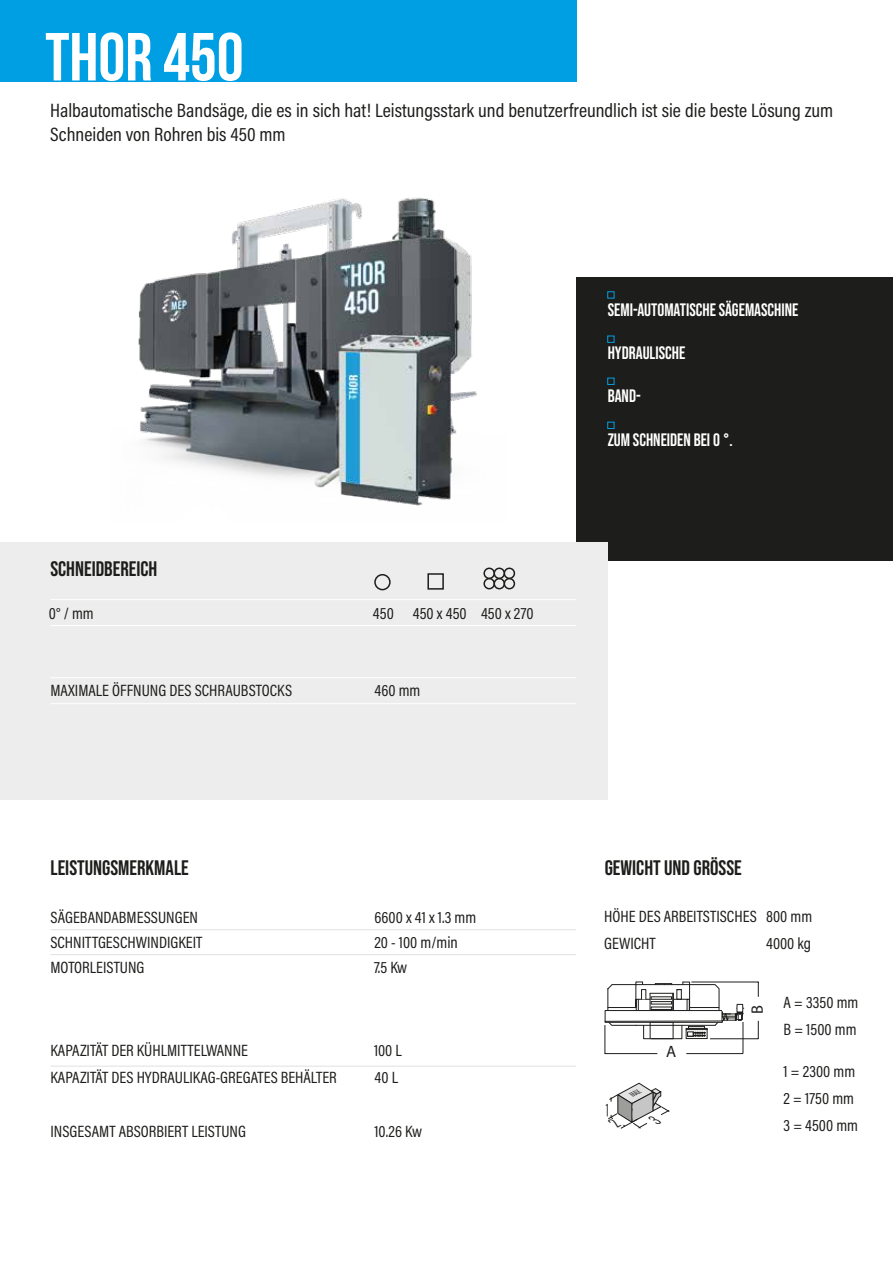
<style>
.page{position:relative;width:893px;height:1263px;background:#fff}
.page>*{position:absolute;margin:0;border:0;box-sizing:border-box;transform-origin:0 0}
.t1{font:21px "Bebas Neue";color:#1d1d1b}
.t2{font:19.5px/23.4px "Acumin Pro Cond";color:#1d1d1b}
.t3{font:18px "Bebas Neue";color:#fff;scale:.96 1}
.t4{font:16.5px/27px "Acumin Pro Cond";color:#1d1d1b}
.t5{font:16.5px "Myriad Pro";color:#1d1d1b}
</style>
<div class="page">
<div style="left:0;top:0;width:576px;height:81px;background:#009fe3"></div>
<div style="left:576px;top:277px;width:317px;height:283px;background:#1d1d1b"></div>
<div style="left:0;top:542px;width:608px;height:257px;background:#ededed"></div>
<hr style="left:50px;top:929px;width:526px;height:1px;background:#e0e1e3">
<hr style="left:50px;top:954px;width:526px;height:1px;background:#e0e1e3">
<hr style="left:50px;top:1066px;width:526px;height:1px;background:#e0e1e3">
<hr style="left:50px;top:625px;width:526px;height:1px;background:#fff">
<hr style="left:50px;top:599px;width:526px;height:1px;background:#fff">
<hr style="left:50px;top:703px;width:526px;height:1px;background:#fff">
<hr style="left:50px;top:677px;width:526px;height:1px;background:#fff">
<div style="left:374px;top:574px;width:17px;height:16px;border:2px solid #1d1d1b;border-radius:50%"></div>
<div style="left:483px;top:578px;width:12px;height:11px;border:2px solid #1d1d1b;border-radius:50%"></div>
<div style="left:493px;top:578px;width:12px;height:11px;border:2px solid #1d1d1b;border-radius:50%"></div>
<div style="left:504px;top:578px;width:11px;height:11px;border:2px solid #1d1d1b;border-radius:50%"></div>
<div style="left:483px;top:567px;width:12px;height:12px;border:2px solid #1d1d1b;border-radius:50%"></div>
<div style="left:493px;top:567px;width:12px;height:12px;border:2px solid #1d1d1b;border-radius:50%"></div>
<div style="left:504px;top:567px;width:11px;height:12px;border:2px solid #1d1d1b;border-radius:50%"></div>
<div style="left:607px;top:291px;width:7px;height:7px;border:1px solid #009fe3"></div>
<div style="left:607px;top:336px;width:7px;height:7px;border:1px solid #009fe3"></div>
<div style="left:607px;top:378px;width:7px;height:7px;border:1px solid #009fe3"></div>
<div style="left:607px;top:422px;width:7px;height:7px;border:1px solid #009fe3"></div>
<div style="left:427px;top:573px;width:17px;height:17px;border:2px solid #1d1d1b"></div>
<svg style="left:46px;top:32px;width:105px;height:49px"></svg>
<svg style="left:164px;top:32px;width:78px;height:49px"></svg>
<img style="left:138px;top:197px;width:339px;height:309px">
<hr style="left:605px;top:1053px;width:52px;height:1px;background:#1d1d1b">
<hr style="left:686px;top:1053px;width:57px;height:1px;background:#1d1d1b">
<hr style="left:710px;top:1038px;width:48px;height:1px;background:#1d1d1b">
<hr style="left:691px;top:982px;width:67px;height:1px;background:#1d1d1b">
<svg style="left:758px;top:1021px;width:1px;height:18px"></svg>
<svg style="left:758px;top:982px;width:1px;height:15px"></svg>
<svg style="left:605px;top:982px;width:139px;height:71px"></svg>
<div style="left:605px;top:1010px;width:117px;height:12px;background:#fff;border:1px solid #1d1d1b"></div>
<hr style="left:605px;top:1021px;width:116px;height:1px;background:#1d1d1b">
<svg style="left:608px;top:1083px;width:62px;height:46px"></svg>
<p class="t2" style="left:50px;top:98px;width:784px">Halbautomatische Bandsäge, die es in sich hat! Leistungsstark und benutzerfreundlich ist sie die beste Lösung zum<br>Schneiden von Rohren bis 450 mm</p>
<p class="t1" style="left:50px;top:557px;width:108px">SCHNEIDBEREICH</p>
<p class="t4" style="left:49px;top:599px;width:46px">0° / mm</p>
<p class="t4" style="left:373px;top:599px;width:162px">450 450 x 450 450 x 270</p>
<p class="t4" style="left:50px;top:677px;width:243px">MAXIMALE ÖFFNUNG DES SCHRAUBSTOCKS</p>
<p class="t4" style="left:374px;top:677px;width:47px">460 mm</p>
<p class="t1" style="left:50px;top:856px;width:140px">LEISTUNGSMERKMALE</p>
<p class="t4" style="left:50px;top:903px;width:149px">SÄGEBANDABMESSUNGEN</p>
<p class="t4" style="left:374px;top:903px;width:103px">6600 x 41 x 1.3 mm</p>
<p class="t4" style="left:50px;top:928px;width:153px">SCHNITTGESCHWINDIGKEIT</p>
<p class="t4" style="left:374px;top:928px;width:85px">20 - 100 m/min</p>
<p class="t4" style="left:50px;top:954px;width:96px">MOTORLEISTUNG</p>
<p class="t4" style="left:374px;top:954px;width:35px">7.5 Kw</p>
<p class="t4" style="left:50px;top:1036px;width:199px">KAPAZITÄT DER KÜHLMITTELWANNE</p>
<p class="t4" style="left:374px;top:1036px;width:29px">100 L</p>
<p class="t4" style="left:50px;top:1063px;width:288px">KAPAZITÄT DES HYDRAULIKAG-GREGATES BEHÄLTER</p>
<p class="t4" style="left:374px;top:1063px;width:25px">40 L</p>
<p class="t4" style="left:50px;top:1117px;width:197px">INSGESAMT ABSORBIERT LEISTUNG</p>
<p class="t4" style="left:374px;top:1117px;width:49px">10.26 Kw</p>
<p class="t3" style="left:608px;top:300px;width:200px">SEMI-AUTOMATISCHE SÄGEMASCHINE</p>
<p class="t3" style="left:608px;top:343px;width:82px">HYDRAULISCHE</p>
<p class="t3" style="left:608px;top:386px;width:36px">BAND-</p>
<p class="t3" style="left:608px;top:429px;width:132px">ZUM SCHNEIDEN BEI 0 °.</p>
<p class="t1" style="left:605px;top:856px;width:139px">GEWICHT UND GRÖSSE</p>
<p class="t4" style="left:604px;top:902px;width:210px">HÖHE DES ARBEITSTISCHES 800 mm<br>GEWICHT</p>
<p class="t4" style="left:766px;top:929px;width:47px">4000 kg</p>
<p class="t5" style="left:666px;top:1041px;width:12px">A</p>
<p class="t5" style="left:747px;top:1014px;width:10px;rotate:-90deg">B</p>
<p class="t4" style="left:784px;top:989px;width:76px">A = 3350 mm<br>B = 1500 mm</p>
<p class="t4" style="left:784px;top:1057px;width:76px">1 = 2300 mm<br>2 = 1750 mm<br>3 = 4500 mm</p>
</div>
